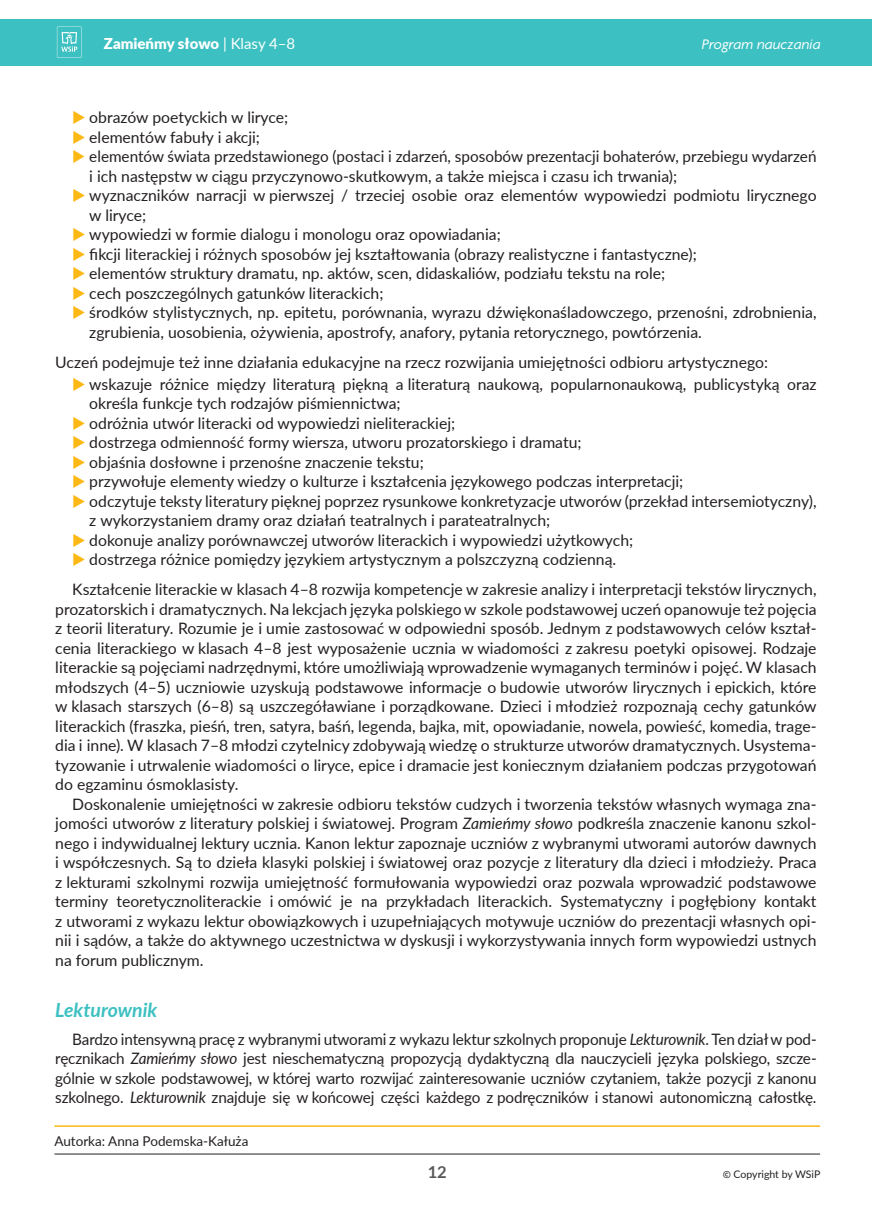
<style>
.page{position:relative;width:872px;height:1212px;background:#fff}
.page>*{position:absolute;margin:0;border:0;box-sizing:border-box;transform-origin:0 0}
.Tytuł_II_rzędu{font:italic 700 19.5px "Lato";color:#3dc0c1}
.t1{font:700 16.5px "Lato";color:#57585a}
.Tekst_podstawowy{font:15.75px/19.5px "Lato";color:#231f20}
.Tekst_podstawowy_bw{font:15.75px "Lato";color:#231f20}
.t2{font:900 15px "Lato";color:#fff}
.t3{font:italic 15px "Agenda Pl";color:#fff}
.t4{font:13.5px "Lato";color:#231f20}
.t5{font:10.5px "Lato";letter-spacing:-.005em;color:#231f20}
.s1{font-weight:400}
.s2{font-style:italic}
.s3{font-family:"Agenda Pl";font-size:13.5px}
</style>
<div class="page">
<hr style="left:54px;top:1154px;width:766px;height:1px;background:#231f20">
<hr style="left:54px;top:1125px;width:766px;height:2px;background:#fcb814">
<div style="left:0;top:20px;width:872px;height:46px;background:#3dc0c1"></div>
<svg style="left:57px;top:27px;width:25px;height:31px"></svg>
<p class="t2" style="left:104px;top:32px;width:193px">Zamieńmy słowo <span class="s1">| Klasy 4–8</span></p>
<p class="t3" style="left:702px;top:35px;width:120px">Program nauczania</p>
<p class="Tekst_podstawowy" style="left:89px;top:107px;width:200px">obrazów poetyckich w liryce;</p>
<p class="Tekst_podstawowy" style="left:89px;top:127px;width:172px">elementów fabuły i akcji;</p>
<p class="Tekst_podstawowy" style="left:89px;top:146px;width:728px">elementów świata przedstawionego (postaci i zdarzeń, sposobów prezentacji bohaterów, przebiegu wydarzeń i ich następstw w ciągu przyczynowo-skutkowym, a także miejsca i czasu ich trwania);</p>
<p class="Tekst_podstawowy" style="left:89px;top:185px;width:729px">wyznaczników narracji w pierwszej / trzeciej osobie oraz elementów wypowiedzi podmiotu lirycznego w liryce;</p>
<p class="Tekst_podstawowy" style="left:89px;top:224px;width:413px">wypowiedzi w formie dialogu i monologu oraz opowiadania;</p>
<p class="Tekst_podstawowy" style="left:89px;top:244px;width:609px">fikcji literackiej i różnych sposobów jej kształtowania (obrazy realistyczne i fantastyczne);</p>
<p class="Tekst_podstawowy" style="left:89px;top:263px;width:577px">elementów struktury dramatu, np. aktów, scen, didaskaliów, podziału tekstu na role;</p>
<p class="Tekst_podstawowy" style="left:89px;top:283px;width:296px">cech poszczególnych gatunków literackich;</p>
<p class="Tekst_podstawowy" style="left:89px;top:302px;width:729px">środków stylistycznych, np. epitetu, porównania, wyrazu dźwiękonaśladowczego, przenośni, zdrobnienia, zgrubienia, uosobienia, ożywienia, apostrofy, anafory, pytania retorycznego, powtórzenia.</p>
<p class="Tekst_podstawowy_bw" style="left:55px;top:351px;width:714px">Uczeń podejmuje też inne działania edukacyjne na rzecz rozwijania umiejętności odbioru artystycznego:</p>
<p class="Tekst_podstawowy" style="left:89px;top:373px;width:729px">wskazuje różnice między literaturą piękną a literaturą naukową, popularnonaukową, publicystyką oraz określa funkcje tych rodzajów piśmiennictwa;</p>
<p class="Tekst_podstawowy" style="left:89px;top:412px;width:367px">odróżnia utwór literacki od wypowiedzi nieliterackiej;</p>
<p class="Tekst_podstawowy" style="left:89px;top:432px;width:494px">dostrzega odmienność formy wiersza, utworu prozatorskiego i dramatu;</p>
<p class="Tekst_podstawowy" style="left:89px;top:451px;width:336px">objaśnia dosłowne i przenośne znaczenie tekstu;</p>
<p class="Tekst_podstawowy" style="left:89px;top:471px;width:595px">przywołuje elementy wiedzy o kulturze i kształcenia językowego podczas interpretacji;</p>
<p class="Tekst_podstawowy" style="left:89px;top:490px;width:728px">odczytuje teksty literatury pięknej poprzez rysunkowe konkretyzacje utworów (przekład intersemiotyczny), z wykorzystaniem dramy oraz działań teatralnych i parateatralnych;</p>
<p class="Tekst_podstawowy" style="left:89px;top:529px;width:545px">dokonuje analizy porównawczej utworów literackich i wypowiedzi użytkowych;</p>
<p class="Tekst_podstawowy" style="left:89px;top:549px;width:528px">dostrzega różnice pomiędzy językiem artystycznym a polszczyzną codzienną.</p>
<p class="Tekst_podstawowy" style="left:55px;top:579px;width:763px;text-align:justify;text-indent:17px">Kształcenie literackie w klasach 4–8 rozwija kompetencje w zakresie analizy i interpretacji tekstów lirycznych, prozatorskich i dramatycznych. Na lekcjach języka polskiego w szkole podstawowej uczeń opanowuje też pojęcia z teorii literatury. Rozumie je i umie zastosować w odpowiedni sposób. Jednym z podstawowych celów kształ&shy;cenia literackiego w klasach 4–8 jest wyposażenie ucznia w wiadomości z zakresu poetyki opisowej. Rodzaje literackie są pojęciami nadrzędnymi, które umożliwiają wprowadzenie wymaganych terminów i pojęć. W klasach młodszych (4–5) uczniowie uzyskują podstawowe informacje o budowie utworów lirycznych i epickich, które w klasach starszych (6–8) są uszczegóławiane i porządkowane. Dzieci i młodzież rozpoznają cechy gatunków literackich (fraszka, pieśń, tren, satyra, baśń, legenda, bajka, mit, opowiadanie, nowela, powieść, komedia, trage&shy;dia i inne). W klasach 7–8 młodzi czytelnicy zdobywają wiedzę o strukturze utworów dramatycznych. Usystema&shy;tyzowanie i utrwalenie wiadomości o liryce, epice i dramacie jest koniecznym działaniem podczas przygotowań do egzaminu ósmoklasisty.</p>
<p class="Tekst_podstawowy" style="left:55px;top:793px;width:763px;text-align:justify;text-indent:17px">Doskonalenie umiejętności w zakresie odbioru tekstów cudzych i tworzenia tekstów własnych wymaga zna&shy;jomości utworów z literatury polskiej i światowej. Program <span class="s2">Zamieńmy słowo</span> podkreśla znaczenie kanonu szkol&shy;nego i indywidualnej lektury ucznia. Kanon lektur zapoznaje uczniów z wybranymi utworami autorów dawnych i współczesnych. Są to dzieła klasyki polskiej i światowej oraz pozycje z literatury dla dzieci i młodzieży. Praca z lekturami szkolnymi rozwija umiejętność formułowania wypowiedzi oraz pozwala wprowadzić podstawowe terminy teoretycznoliterackie i omówić je na przykładach literackich. Systematyczny i pogłębiony kontakt z utworami z wykazu lektur obowiązkowych i uzupełniających motywuje uczniów do prezentacji własnych opi&shy;nii i sądów, a także do aktywnego uczestnictwa w dyskusji i wykorzystywania innych form wypowiedzi ustnych na forum publicznym.</p>
<p class="Tytuł_II_rzędu" style="left:55px;top:995px;width:103px">Lekturownik</p>
<p class="Tekst_podstawowy" style="left:55px;top:1028px;width:763px;text-align:justify;text-indent:17px">Bardzo intensywną pracę z wybranymi utworami z wykazu lektur szkolnych proponuje <span class="s2">Lekturownik</span>. Ten dział w pod&shy;ręcznikach <span class="s2">Zamieńmy słowo</span> jest nieschematyczną propozycją dydaktyczną dla nauczycieli języka polskiego, szcze&shy;gólnie w szkole podstawowej, w której warto rozwijać zainteresowanie uczniów czytaniem, także pozycji z kanonu szkolnego. <span class="s2">Lekturownik</span> znajduje się w końcowej części każdego z podręczników i stanowi autonomiczną całostkę.</p>
<p class="t4" style="left:54px;top:1131px;width:195px">Autorka: Anna Podemska-Kałuża</p>
<p class="t1" style="left:428px;top:1160px;width:21px">12</p>
<p class="t5" style="left:723px;top:1167px;width:99px"><span class="s3">©</span> Copyright by WSiP</p>
</div>
